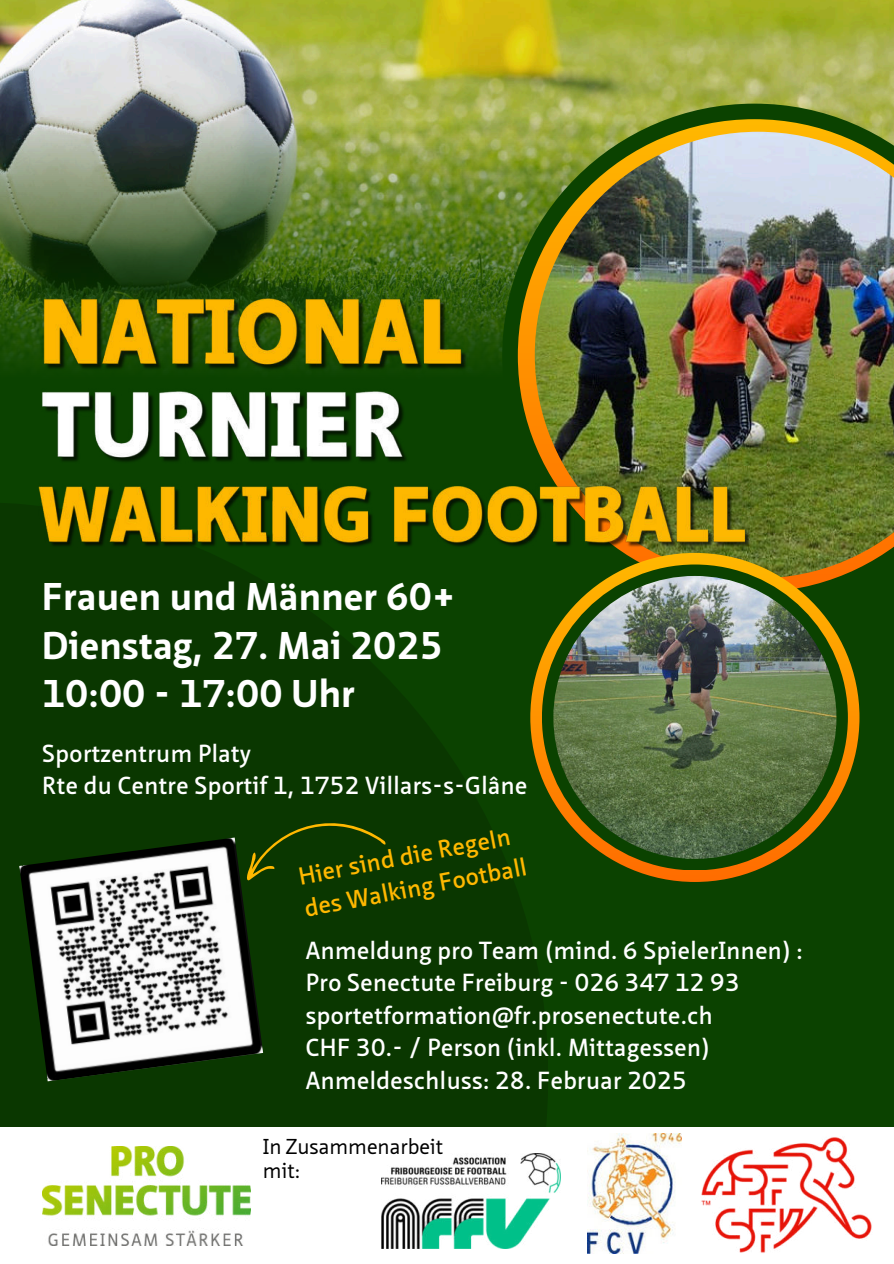
<style>
.page{position:relative;width:894px;height:1264px;background:#fff}
.page>*{position:absolute;margin:0;border:0;box-sizing:border-box;transform-origin:0 0}
.t1{font:700 37.5px/48.3px "Neue Sans Pro";letter-spacing:.02em;color:#fff}
.t2{font:600 24px/32.5px "Neue Sans Pro";letter-spacing:.02em;color:#fff}
.t3{font:600 24px/32.7px "Neue Sans Pro";color:#ffb800}
.t4{font:21px/24.8px "Neue Sans Pro";color:#000}
</style>
<div class="page">
<div style="left:0;top:0;width:893px;height:1263px;background:#0b4200"></div>
<img style="left:0;top:0;width:893px;height:118px">
<img style="left:0;top:118px;width:838px;height:518px">
<div style="left:0;top:502px;width:548px;height:761px;background:#0a3700"></div>
<div style="left:0;top:1126px;width:893px;height:137px;background:#fff"></div>
<svg style="left:502px;top:104px;width:391px;height:504px"></svg>
<svg style="left:517px;top:119px;width:376px;height:473px"></svg>
<img style="left:534px;top:132px;width:359px;height:446px">
<img style="left:39px;top:295px;width:431px;height:90px">
<img style="left:41px;top:388px;width:370px;height:90px">
<img style="left:39px;top:483px;width:713px;height:77px">
<svg style="left:530px;top:553px;width:329px;height:329px;background:#f68e00"></svg>
<div style="left:541px;top:564px;width:306px;height:306px;background:#0b4200;border-radius:50%"></div>
<img style="left:553px;top:576px;width:283px;height:283px;border-radius:50%">
<img style="left:19px;top:837px;width:244px;height:244px">
<svg style="left:246px;top:823px;width:140px;height:58px"></svg>
<img style="left:381px;top:1153px;width:179px;height:95px">
<img style="left:587px;top:1133px;width:94px;height:120px">
<img style="left:701px;top:1137px;width:171px;height:116px">
<img style="left:42px;top:1146px;width:208px;height:99px">
<h1 class="t1" style="left:42px;top:572px;width:414px">Frauen und Männer 60+<br>Dienstag, 27. Mai 2025<br>10:00 - 17:00 Uhr</h1>
<p class="t2" style="left:42px;top:736px;width:486px">Sportzentrum Platy<br>Rte du Centre Sportif 1, 1752 Villars-s-Glâne</p>
<p class="t3" style="left:295px;top:860px;width:227px;rotate:-11deg">Hier sind die Regeln des Walking Football</p>
<p class="t2" style="left:306px;top:933px;width:498px">Anmeldung pro Team (mind. 6 SpielerInnen) :<br>Pro Senectute Freiburg - 026 347 12 93 sportetformation@fr.prosenectute.ch<br>CHF 30.- / Person (inkl. Mittagessen)<br>Anmeldeschluss: 28. Februar 2025</p>
<p class="t4" style="left:263px;top:1133px;width:181px">In Zusammenarbeit mit:</p>
</div>
